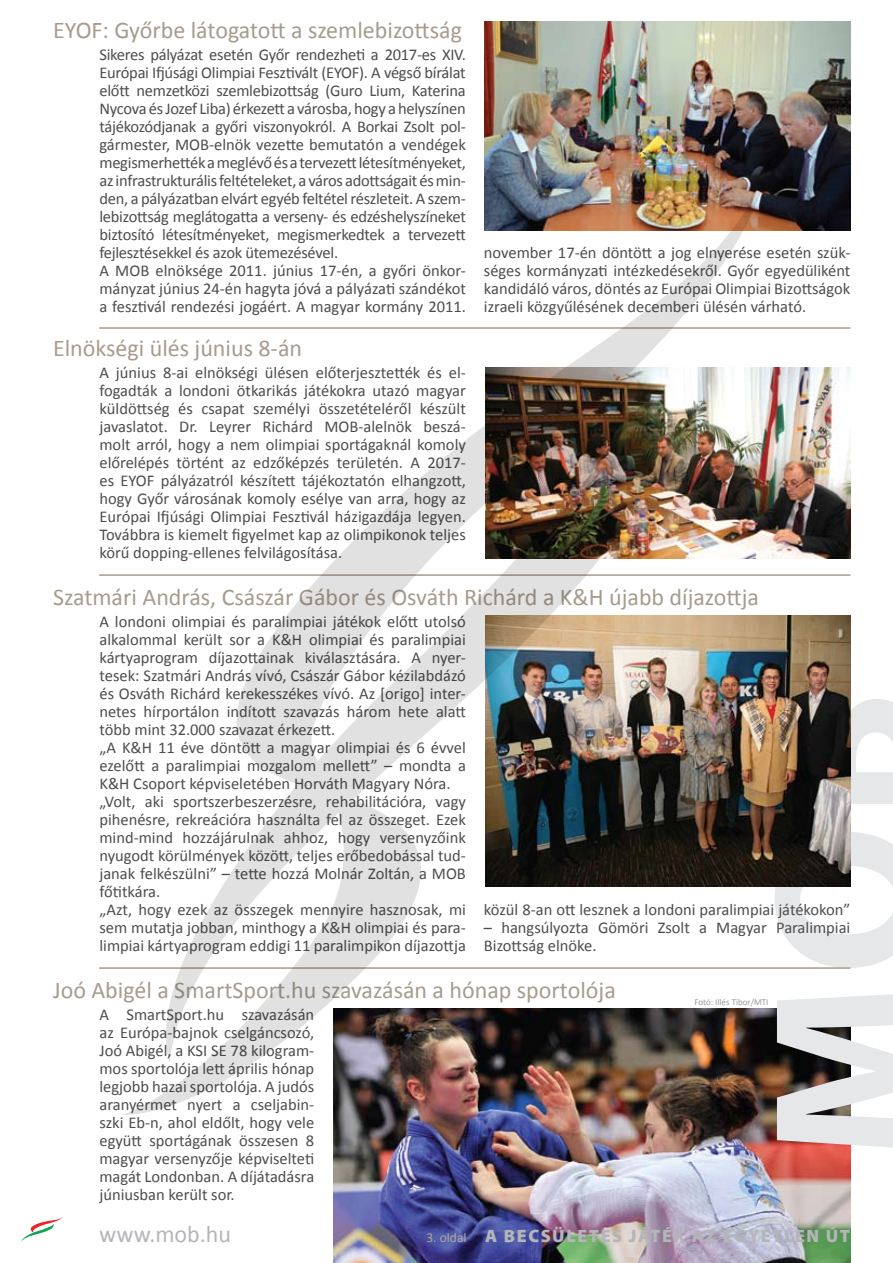
<style>
.page{position:relative;width:893px;height:1263px;background:#fff}
.page>*{position:absolute;margin:0;border:0;box-sizing:border-box;transform-origin:0 0}
.t1{font:700 210px "Myriad";color:#e6e7e8}
.t2{font:24px "Calibri";color:#a79b8d}
.t3{font:24px "Calibri";color:#b3b5b8}
.t4{font:900 18px "Myriad Pro";letter-spacing:.085em;color:#b3b5b8}
.t5{font:16.5px/18px "Calibri";color:#4d4d4f}
.t6{font:9px "Calibri";color:#979a9c}
.s1{font-family:"Calibri";font-weight:400;font-size:13.5px;color:#b1a79a}
</style>
<div class="page">
<img style="left:334px;top:1008px;width:516px;height:255px">
<svg style="left:21px;top:1217px;width:42px;height:25px"></svg>
<hr style="left:99px;top:967px;width:751px;height:2px;background:#a79b8d">
<img style="left:485px;top:21px;width:365px;height:209px">
<img style="left:770px;top:367px;width:80px;height:191px">
<img style="left:770px;top:615px;width:80px;height:272px">
<hr style="left:99px;top:574px;width:751px;height:2px;background:#a79b8d">
<hr style="left:99px;top:327px;width:751px;height:2px;background:#a79b8d">
<img style="left:122px;top:161px;width:648px;height:954px">
<h2 class="t2" style="left:53px;top:15px;width:410px">EYOF: Győrbe látogatott a szemlebizottság</h2>
<p class="t5" style="left:99px;top:44px;width:368px">Sikeres pályázat esetén Győr rendezheti a 2017-es XIV.<br>Európai Ifjúsági Olimpiai Fesztivált (EYOF). A végső bírálat előtt nemzetközi szemlebizottság (Guro Lium, Katerina Nycova és Jozef Liba) érkezett a városba, hogy a helyszínen tájékozódjanak a győri viszonyokról. A Borkai Zsolt pol&shy;gármester, MOB-elnök vezette bemutatón a vendégek megismerhették a meglévő és a tervezett létesítményeket, az infrastrukturális feltételeket, a város adottságait és min&shy;den, a pályázatban elvárt egyéb feltétel részleteit. A szem&shy;lebizottság meglátogatta a verseny- és edzéshelyszíneket biztosító létesítményeket, megismerkedtek a tervezett fejlesztésekkel és azok ütemezésével.<br>A MOB elnöksége 2011. június 17-én, a győri önkor&shy;mányzat június 24-én hagyta jóvá a pályázati szándékot a fesztivál rendezési jogáért. A magyar kormány 2011.</p>
<h2 class="t2" style="left:53px;top:333px;width:251px">Elnökségi ülés június 8-án</h2>
<p class="t5" style="left:99px;top:363px;width:368px;text-align:justify">A június 8-ai elnökségi ülésen előterjesztették és el&shy;fogadták a londoni ötkarikás játékokra utazó magyar küldöttség és csapat személyi összetételéről készült javaslatot. Dr. Leyrer Richárd MOB-alelnök beszá&shy;molt arról, hogy a nem olimpiai sportágaknál komoly előrelépés történt az edzőképzés területén. A 2017- es EYOF pályázatról készített tájékoztatón elhangzott, hogy Győr városának komoly esélye van arra, hogy az Európai Ifjúsági Olimpiai Fesztivál házigazdája legyen.<br>Továbbra is kiemelt figyelmet kap az olimpikonok teljes körű dopping-ellenes felvilágosítása.</p>
<p class="t5" style="left:484px;top:243px;width:368px;text-align:justify">november 17-én döntött a jog elnyerése esetén szük&shy;séges kormányzati intézkedésekről. Győr egyedüliként kandidáló város, döntés az Európai Olimpiai Bizottságok izraeli közgyűlésének decemberi ülésén várható.</p>
<h2 class="t2" style="left:53px;top:582px;width:707px">Szatmári András, Császár Gábor és Osváth Richárd a K&amp;H újabb díjazottja</h2>
<p class="t5" style="left:99px;top:612px;width:368px">A londoni olimpiai és paralimpiai játékok előtt utolsó alkalommal került sor a K&amp;H olimpiai és paralimpiai kártyaprogram díjazottainak kiválasztására. A nyer&shy;tesek: Szatmári András vívó, Császár Gábor kézilabdázó és Osváth Richárd kerekesszékes vívó. Az [origo] inter&shy;netes hírportálon indított szavazás három hete alatt több mint 32.000 szavazat érkezett.<br>„A K&amp;H 11 éve döntött a magyar olimpiai és 6 évvel ezelőtt a paralimpiai mozgalom mellett” – mondta a K&amp;H Csoport képviseletében Horváth Magyary Nóra. „Volt, aki sportszerbeszerzésre, rehabilitációra, vagy pihenésre, rekreációra használta fel az összeget. Ezek mind-mind hozzájárulnak ahhoz, hogy versenyzőink nyugodt körülmények között, teljes erőbedobással tud&shy;janak felkészülni” – tette hozzá Molnár Zoltán, a MOB főtitkára.<br>„Azt, hogy ezek az összegek mennyire hasznosak, mi sem mutatja jobban, minthogy a K&amp;H olimpiai és para&shy;limpiai kártyaprogram eddigi 11 paralimpikon díjazottja</p>
<h1 class="t1" style="left:740px;top:1160px;width:470px;rotate:-90deg">MOB</h1>
<p class="t5" style="left:484px;top:900px;width:368px">közül 8-an ott lesznek a londoni paralimpiai játékokon”</p>
<p class="t5" style="left:484px;top:918px;width:368px">– hangsúlyozta Gömöri Zsolt a Magyar Paralimpiai<br>Bizottság elnöke.</p>
<h2 class="t2" style="left:53px;top:975px;width:564px">Joó Abigél a SmartSport.hu szavazásán a hónap sportolója</h2>
<p class="t6" style="left:694px;top:997px;width:76px">Fotó: Illés Tibor/MTI</p>
<p class="t5" style="left:99px;top:1005px;width:216px;text-align:justify">A SmartSport.hu szavazásán az Európa-bajnok cselgáncsozó, Joó Abigél, a KSI SE 78 kilogram&shy;mos sportolója lett április hónap legjobb hazai sportolója. A judós aranyérmet nyert a cseljabin&shy;szki Eb-n, ahol eldőlt, hogy vele együtt sportágának összesen 8 magyar versenyzője képviselteti magát Londonban. A díjátadásra júniusban került sor.</p>
<h2 class="t3" style="left:99px;top:1219px;width:133px">www.mob.hu</h2>
<p class="t4" style="left:426px;top:1223px;width:425px"><span class="s1">3. oldal</span> A BECSÜLETES JÁTÉK AZ EGYETLEN ÚT</p>
</div>
